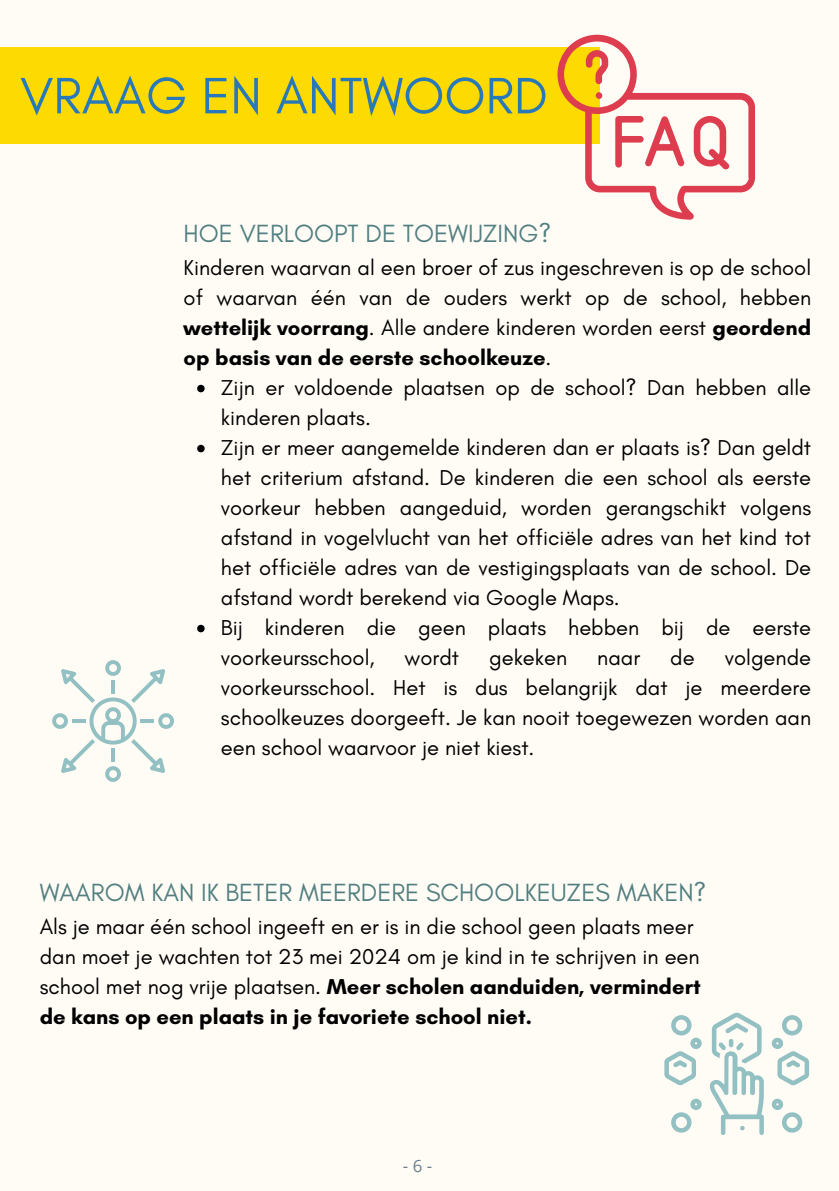
<style>
.page{position:relative;width:839px;height:1191px;background:#fff}
.page>*{position:absolute;margin:0;border:0;box-sizing:border-box;transform-origin:0 0}
.t1{font:52.2px "Glacial Indifference";color:#2978b8}
.t2{font:25.4px "Glacial Indifference";color:#527f81}
.t3{font:22px/30px "Glacial Indifference";color:#000}
.t4{font:17px "Open Sans";color:#6c7f92}
.s1{font-weight:700}
</style>
<div class="page">
<div style="left:0;top:0;width:838px;height:1191px;background:#fffcf5"></div>
<div style="left:0;top:48px;width:599px;height:96px;background:#fddb02"></div>
<svg style="left:557px;top:35px;width:198px;height:184px"></svg>
<div style="left:595px;top:92px;width:7px;height:7px;background:#dd3d4e;border-radius:50%"></div>
<svg style="left:197px;top:385px;width:8px;height:7px"></svg>
<svg style="left:197px;top:445px;width:8px;height:7px"></svg>
<svg style="left:197px;top:625px;width:8px;height:7px"></svg>
<svg style="left:52px;top:660px;width:122px;height:122px"></svg>
<svg style="left:671px;top:1099px;width:30px;height:34px"></svg>
<svg style="left:771px;top:1099px;width:31px;height:34px"></svg>
<svg style="left:664px;top:1015px;width:37px;height:70px"></svg>
<svg style="left:771px;top:1015px;width:38px;height:70px"></svg>
<svg style="left:710px;top:1013px;width:53px;height:122px"></svg>
<p class="t1" style="left:20px;top:64px;width:529px">VRAAG EN ANTWOORD</p>
<p class="t2" style="left:184px;top:218px;width:369px">HOE VERLOOPT DE TOEWIJZING?</p>
<p class="t3" style="left:184px;top:253px;width:629px;text-align:justify">Kinderen waarvan al een broer of zus ingeschreven is op de school of waarvan één van de ouders werkt op de school, hebben <span class="s1">wettelijk voorrang</span>. Alle andere kinderen worden eerst <span class="s1">geordend op basis van de eerste schoolkeuze</span>.</p>
<p class="t3" style="left:221px;top:373px;width:591px">Zijn er voldoende plaatsen op de school? Dan hebben alle kinderen plaats.</p>
<p class="t3" style="left:221px;top:433px;width:591px;text-align:justify">Zijn er meer aangemelde kinderen dan er plaats is? Dan geldt het criterium afstand. De kinderen die een school als eerste voorkeur hebben aangeduid, worden gerangschikt volgens afstand in vogelvlucht van het officiële adres van het kind tot het officiële adres van de vestigingsplaats van de school. De afstand wordt berekend via Google Maps.</p>
<p class="t3" style="left:221px;top:613px;width:591px">Bij kinderen die geen plaats hebben bij de eerste voorkeursschool,</p>
<p class="t3" style="left:221px;top:643px;width:591px;text-align:justify;text-indent:504px">volgende voorkeursschool. Het is dus belangrijk dat je meerdere schoolkeuzes doorgeeft. Je kan nooit toegewezen worden aan een school waarvoor je niet kiest.</p>
<p class="t3" style="left:404px;top:643px;width:56px">wordt</p>
<p class="t3" style="left:489px;top:643px;width:80px">gekeken</p>
<p class="t3" style="left:597px;top:643px;width:44px">naar</p>
<p class="t3" style="left:670px;top:643px;width:26px">de</p>
<p class="t2" style="left:40px;top:877px;width:668px">WAAROM KAN IK BETER MEERDERE SCHOOLKEUZES MAKEN?</p>
<p class="t3" style="left:40px;top:911px;width:662px">Als je maar één school ingeeft en er is in die school geen plaats meer dan moet je wachten tot 23 mei 2024 om je kind in te schrijven in een school met nog vrije plaatsen. <span class="s1">Meer scholen aanduiden, vermindert de kans op een plaats in je favoriete school niet.</span></p>
<p class="t4" style="left:403px;top:1154px;width:31px">- 6 -</p>
</div>
